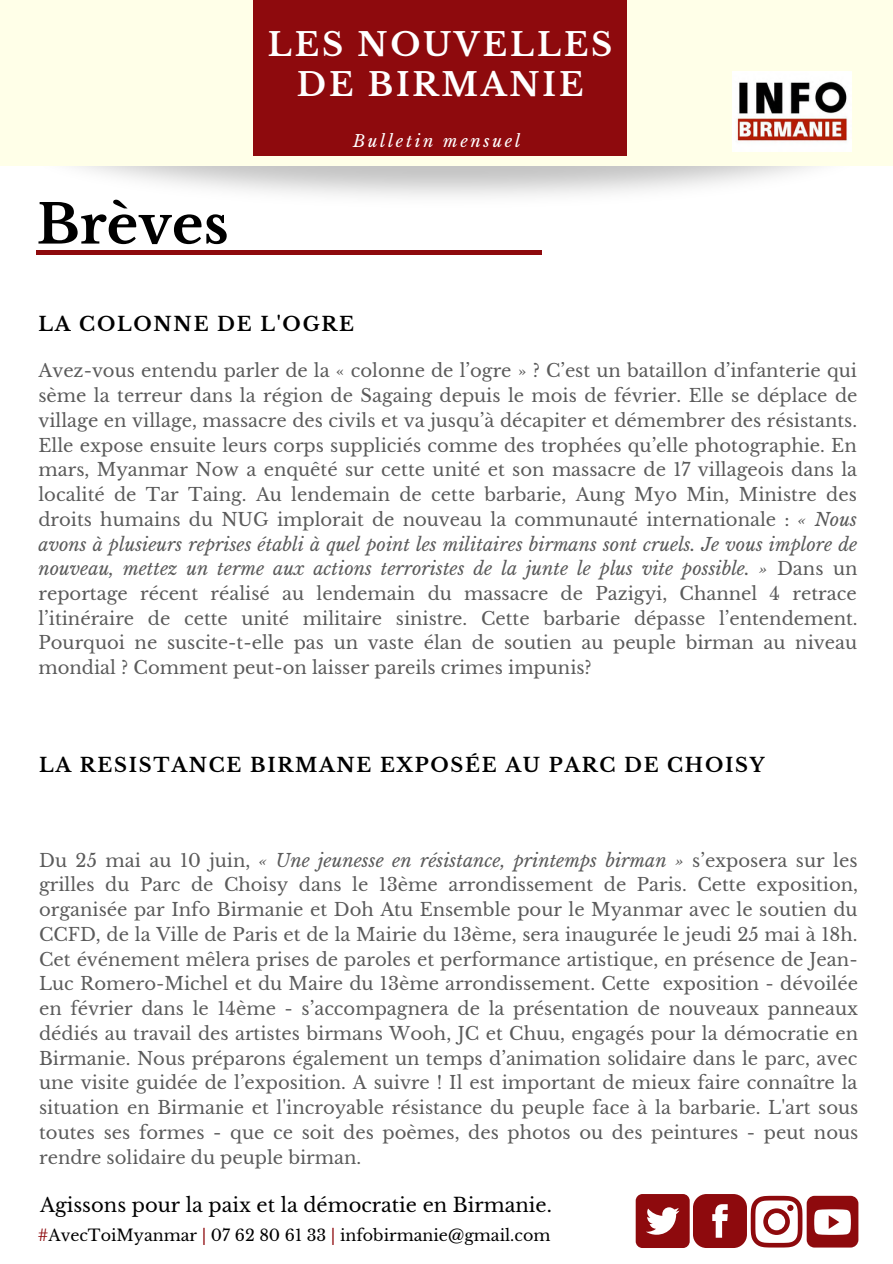
<style>
.page{position:relative;width:893px;height:1264px;background:#fff}
.page>*{position:absolute;margin:0;border:0;box-sizing:border-box;transform-origin:0 0}
.t1{font:700 54px "Libre Baskerville";color:#000}
.t2{font:700 31.95px/39.3px "Libre Baskerville";letter-spacing:.09em;color:#fff;text-align:center}
.t3{font:700 19.5px "Libre Baskerville";letter-spacing:.09em;color:#000}
.t4{font:19.5px "Libre Baskerville";color:#000}
.t5{font:18px/24.8px "Libre Baskerville";color:#000;text-align:justify}
.t6{font:italic 16.5px "Libre Baskerville";letter-spacing:.16em;color:#fff}
.t7{font:15.9px "Libre Baskerville";color:#000}
.s1{font-style:italic}
.s2{color:#8e0a0d}
</style>
<div class="page">
<img style="left:36px;top:166px;width:780px;height:85px">
<div style="left:0;top:0;width:892px;height:166px;background:#ffffe8"></div>
<div style="left:253px;top:0;width:374px;height:155px;background:#8e0a0d"></div>
<img style="left:732px;top:72px;width:118px;height:79px">
<hr style="left:37px;top:250px;width:504px;height:4px;background:#8e0a0d">
<svg style="left:693px;top:1194px;width:109px;height:53px"></svg>
<div style="left:635px;top:1193px;width:54px;height:54px;background:#8e0a0d;border-radius:7px"></div>
<svg style="left:646px;top:1207px;width:33px;height:27px"></svg>
<div style="left:806px;top:1195px;width:52px;height:52px;background:#8e0a0d;border-radius:8px"></div>
<svg style="left:814px;top:1209px;width:36px;height:25px"></svg>
<h2 class="t2" style="left:268px;top:26px;width:346px">LES NOUVELLES<br>DE BIRMANIE</h2>
<h1 class="t1" style="left:37px;top:191px;width:193px">Brèves</h1>
<p class="t6" style="left:353px;top:131px;width:169px">Bulletin mensuel</p>
<p class="t3" style="left:38px;top:312px;width:317px">LA COLONNE DE L'OGRE</p>
<p class="t5" style="left:38px;top:358px;width:820px">Avez-vous entendu parler de la « colonne de l’ogre » ? C’est un bataillon d’infanterie qui sème la terreur dans la région de Sagaing depuis le mois de février. Elle se déplace de village en village, massacre des civils et va jusqu’à décapiter et démembrer des résistants.<br>Elle expose ensuite leurs corps suppliciés comme des trophées qu’elle photographie. En mars, Myanmar Now a enquêté sur cette unité et son massacre de 17 villageois dans la localité de Tar Taing. Au lendemain de cette barbarie, Aung Myo Min, Ministre des droits humains du NUG implorait de nouveau la communauté internationale : <span class="s1">« Nous avons à plusieurs reprises établi à quel point les militaires birmans sont cruels. Je vous implore de nouveau, mettez un terme aux actions terroristes de la junte le plus vite possible. »</span> Dans un reportage récent réalisé au lendemain du massacre de Pazigyi, Channel 4 retrace l’itinéraire de cette unité militaire sinistre. Cette barbarie dépasse l’entendement.<br>Pourquoi ne suscite-t-elle pas un vaste élan de soutien au peuple birman au niveau mondial ? Comment peut-on laisser pareils crimes impunis?</p>
<p class="t3" style="left:39px;top:752px;width:727px">LA RESISTANCE BIRMANE EXPOSÉE AU PARC DE CHOISY</p>
<p class="t5" style="left:39px;top:848px;width:820px">Du 25 mai au 10 juin, <span class="s1">« Une jeunesse en résistance, printemps birman »</span> s’exposera sur les grilles du Parc de Choisy dans le 13ème arrondissement de Paris. Cette exposition, organisée par Info Birmanie et Doh Atu Ensemble pour le Myanmar avec le soutien du CCFD, de la Ville de Paris et de la Mairie du 13ème, sera inaugurée le jeudi 25 mai à 18h.<br>Cet événement mêlera prises de paroles et performance artistique, en présence de Jean-Luc Romero-Michel et du Maire du 13ème arrondissement. Cette exposition - dévoilée en février dans le 14ème - s’accompagnera de la présentation de nouveaux panneaux dédiés au travail des artistes birmans Wooh, JC et Chuu, engagés pour la démocratie en Birmanie. Nous préparons également un temps d’animation solidaire dans le parc, avec une visite guidée de l’exposition. A suivre ! Il est important de mieux faire connaître la situation en Birmanie et l'incroyable résistance du peuple face à la barbarie. L'art sous toutes ses formes - que ce soit des poèmes, des photos ou des peintures - peut nous rendre solidaire du peuple birman.</p>
<p class="t4" style="left:40px;top:1193px;width:513px">Agissons pour la paix et la démocratie en Birmanie.</p>
<p class="t7" style="left:38px;top:1225px;width:514px"><span class="s2">#</span>AvecToiMyanmar <span class="s2">|</span> 07 62 80 61 33 <span class="s2">|</span> infobirmanie@gmail.com</p>
</div>
